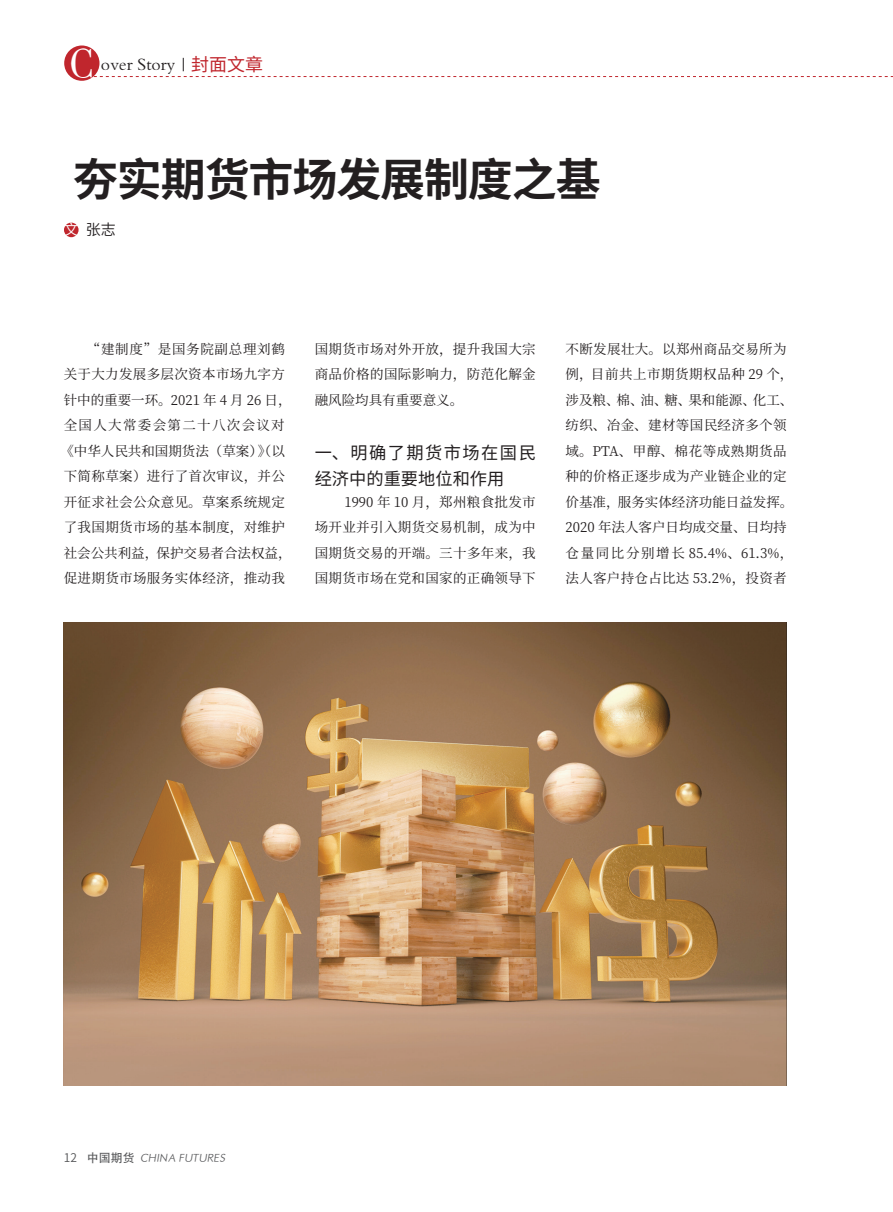
<style>
.page{position:relative;width:893px;height:1212px;background:#fff}
.page>*{position:absolute;margin:0;border:0;box-sizing:border-box;transform-origin:0 0}
.t1{font:700 45px "Source Han Sans CN";letter-spacing:-.025em;color:#231f20}
.t2{font:42px "FZXSSJW GB1 0";color:#fff}
.t3{font:18px "FZKTK GBK1 0";color:#231f20}
.t4{font:17.25px/25.5px "Source Han Sans CN";color:#231f20}
.t5{font:15px "Source Han Sans CN";color:#231f20}
.t6{font:13.5px/25.5px "Source Han Serif CN";letter-spacing:.025em;color:#231f20}
.t7{font:12px "FZSKBXKJW GB1 0";color:#57585a}
.s1{font-family:"Source Han Sans CN";color:#c0262d}
.s2{color:#fff}
.s3{font-family:"Source Han Sans CN"}
.s4{font-family:"FZHTK GBK1 0"}
</style>
<div class="page">
<div style="left:64px;top:45px;width:35px;height:36px;background:#c0262d;border-radius:50%"></div>
<svg style="left:93px;top:58px;width:800px;height:19px"></svg>
<div style="left:64px;top:223px;width:15px;height:14px;background:#c0262d;border-radius:50%"></div>
<img style="left:64px;top:622px;width:723px;height:463px">
<h2 class="t2" style="left:69px;top:42px;width:27px">C</h2>
<h3 class="t3" style="left:101px;top:55px;width:164px">over Story <span class="s1">封面文章</span></h3>
<h1 class="t1" style="left:73px;top:154px;width:529px">夯实期货市场发展制度之基</h1>
<p class="t5" style="left:64px;top:221px;width:53px"><span class="s2">文</span>张志</p>
<p class="t6" style="left:60px;top:336px;width:233px;text-indent:26px">“建制度”是国务院副总理刘鹤关于大力发展多层次资本市场九字方针中的重要一环。2021 年 4 月 26 日，全国人大常委会第二十八次会议对《中华人民共和国期货法（草案）》（以下简称草案）进行了首次审议，并公开征求社会公众意见。草案系统规定了我国期货市场的基本制度，对维护社会公共利益，保护交易者合法权益，促进期货市场服务实体经济，推动我</p>
<p class="t6" style="left:315px;top:336px;width:223px;text-align:justify">国期货市场对外开放，提升我国大宗商品价格的国际影响力，防范化解金融风险均具有重要意义。</p>
<p class="t4" style="left:315px;top:440px;width:223px">一、明确了期货市场在国民经济中的重要地位和作用</p>
<p class="t6" style="left:315px;top:489px;width:223px;text-align:justify;text-indent:30px">1990 年 10 月，郑州粮食批发市场开业并引入期货交易机制，成为中国期货交易的开端。三十多年来，我国期货市场在党和国家的正确领导下</p>
<p class="t6" style="left:566px;top:336px;width:229px">不断发展壮大。以郑州商品交易所为例，目前共上市期货期权品种 29 个，涉及粮、棉、油、糖、果和能源、化工、纺织、冶金、建材等国民经济多个领域。PTA、甲醇、棉花等成熟期货品种的价格正逐步成为产业链企业的定价基准，服务实体经济功能日益发挥。<br>2020 年法人客户日均成交量、日均持仓量同比分别增长 85.4%、61.3%，法人客户持仓占比达 53.2%，投资者</p>
<p class="t7" style="left:64px;top:1151px;width:164px"><span class="s3">12</span> <span class="s4">中国期货</span> CHINA FUTURES</p>
</div>
